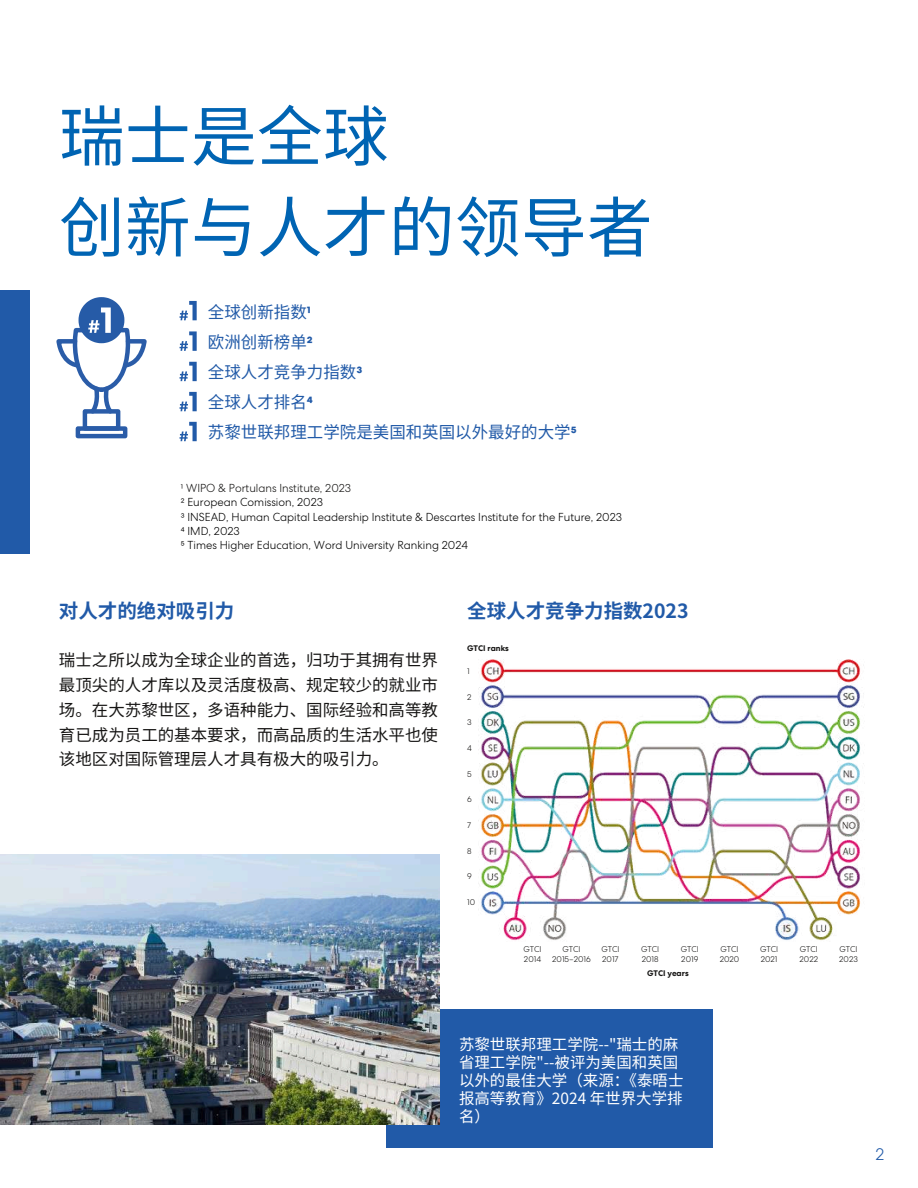
<style>
.page{position:relative;width:918px;height:1188px;background:#fff}
.page>*{position:absolute;margin:0;border:0;box-sizing:border-box;transform-origin:0 0}
.t1{font:66px/91.2px "Source Han Sans SC";color:#0064b3}
.t2{font:700 19.5px "Source Han Sans SC";color:#215aa8}
.t3{font:16.5px/24.8px "Source Han Sans SC";color:#171615;text-align:justify}
.t4{font:16.5px/30px "Noto Sans CJ Ksc";color:#215aa8}
.t5{font:300 16.5px "Centra No 2";color:#215aa8}
.t6{font:15.45px/18px "Source Han Sans SC";color:#fff}
.t7{font:300 11.25px/14.1px "Centra No 2";color:#000}
.t8{font:300 11.25px "Centra No 2";color:#171615}
.t9{font:300 8.1px/9.4px "Centra No 2";color:#171615}
.t10{font:700 8.1px "Centra No 2";color:#171615}
.s1{font-family:"Centra No 2";font-weight:700}
</style>
<div class="page">
<div style="left:386px;top:1010px;width:326px;height:138px;background:#215aa8"></div>
<img style="left:478px;top:659px;width:386px;height:282px">
<div style="left:76px;top:426px;width:51px;height:12px;border:4px solid #2a5ca8"></div>
<div style="left:83px;top:409px;width:37px;height:22px;border:4px solid #2a5ca8"></div>
<svg style="left:56px;top:297px;width:91px;height:119px"></svg>
<div style="left:0;top:290px;width:30px;height:264px;background:#215aa8"></div>
<svg style="left:180px;top:301px;width:17px;height:19px"></svg>
<svg style="left:180px;top:331px;width:17px;height:20px"></svg>
<svg style="left:180px;top:362px;width:17px;height:19px"></svg>
<svg style="left:180px;top:392px;width:17px;height:19px"></svg>
<svg style="left:180px;top:422px;width:17px;height:19px"></svg>
<img style="left:0;top:854px;width:440px;height:270px">
<h1 class="t1" style="left:59px;top:86px;width:595px">瑞士是全球<br>创新与人才的领导者</h1>
<h3 class="t4" style="left:208px;top:296px;width:370px">全球创新指数<span class="s1">¹<br></span>欧洲创新榜单<span class="s1">²<br></span>全球人才竞争力指数<span class="s1">³<br></span>全球人才排名<span class="s1">⁴<br></span>苏黎世联邦理⼯学院是美国和英国以外最好的大学<span class="s1">⁵</span></h3>
<p class="t8" style="left:181px;top:485px;width:172px">¹ WIPO &amp; Portulans Institute, 2023</p>
<p class="t7" style="left:181px;top:497px;width:443px">² European Comission, 2023<br>³ INSEAD, Human Capital Leadership Institute &amp; Descartes Institute for the Future, 2023<br>⁴ IMD, 2023<br>⁵ Times Higher Education, Word University Ranking 2024</p>
<h2 class="t2" style="left:59px;top:595px;width:174px">对人才的绝对吸引力</h2>
<h3 class="t3" style="left:59px;top:647px;width:381px">瑞⼠之所以成为全球企业的⾸选，归功于其拥有世界最顶尖的⼈才库以及灵活度极⾼、规定较少的就业市场。在⼤苏黎世区，多语种能力、国际经验和高等教育已成为员工的基本要求，⽽⾼品质的⽣活⽔平也使该地区对国际管理层人才具有极大的吸引力。</h3>
<h2 class="t2" style="left:467px;top:595px;width:223px">全球人才竞争力指数2023</h2>
<p class="t10" style="left:467px;top:645px;width:43px">GTCI ranks</p>
<p class="t9" style="left:467px;top:668px;width:4px">1</p>
<p class="t9" style="left:467px;top:693px;width:6px">2</p>
<p class="t9" style="left:467px;top:719px;width:6px">3</p>
<p class="t9" style="left:467px;top:745px;width:6px">4</p>
<p class="t9" style="left:467px;top:770px;width:6px">5</p>
<p class="t9" style="left:467px;top:796px;width:6px">6</p>
<p class="t9" style="left:467px;top:822px;width:6px">7</p>
<p class="t9" style="left:467px;top:847px;width:6px">8</p>
<p class="t9" style="left:467px;top:873px;width:6px">9</p>
<p class="t9" style="left:467px;top:899px;width:10px">10</p>
<p class="t9" style="left:524px;top:946px;width:20px">GTCI<br>2014</p>
<p class="t9" style="left:601px;top:946px;width:20px">GTCI<br>2017</p>
<p class="t9" style="left:641px;top:946px;width:20px">GTCI<br>2018</p>
<p class="t9" style="left:681px;top:946px;width:20px">GTCI<br>2019</p>
<p class="t9" style="left:720px;top:946px;width:21px">GTCI<br>2020</p>
<p class="t9" style="left:760px;top:946px;width:20px">GTCI<br>2021</p>
<p class="t9" style="left:800px;top:946px;width:20px">GTCI<br>2022</p>
<p class="t9" style="left:839px;top:946px;width:20px">GTCI<br>2023</p>
<p class="t9" style="left:552px;top:946px;width:40px;text-align:center">GTCI<br>2015–2016</p>
<p class="t10" style="left:647px;top:971px;width:43px">GTCI years</p>
<h3 class="t6" style="left:459px;top:1034px;width:225px">苏黎世联邦理工学院--"瑞士的麻省理工学院"--被评为美国和英国以外的最佳大学（来源：《泰晤士报高等教育》2024 年世界大学排名）</h3>
<h3 class="t5" style="left:876px;top:1148px;width:10px">2</h3>
</div>
